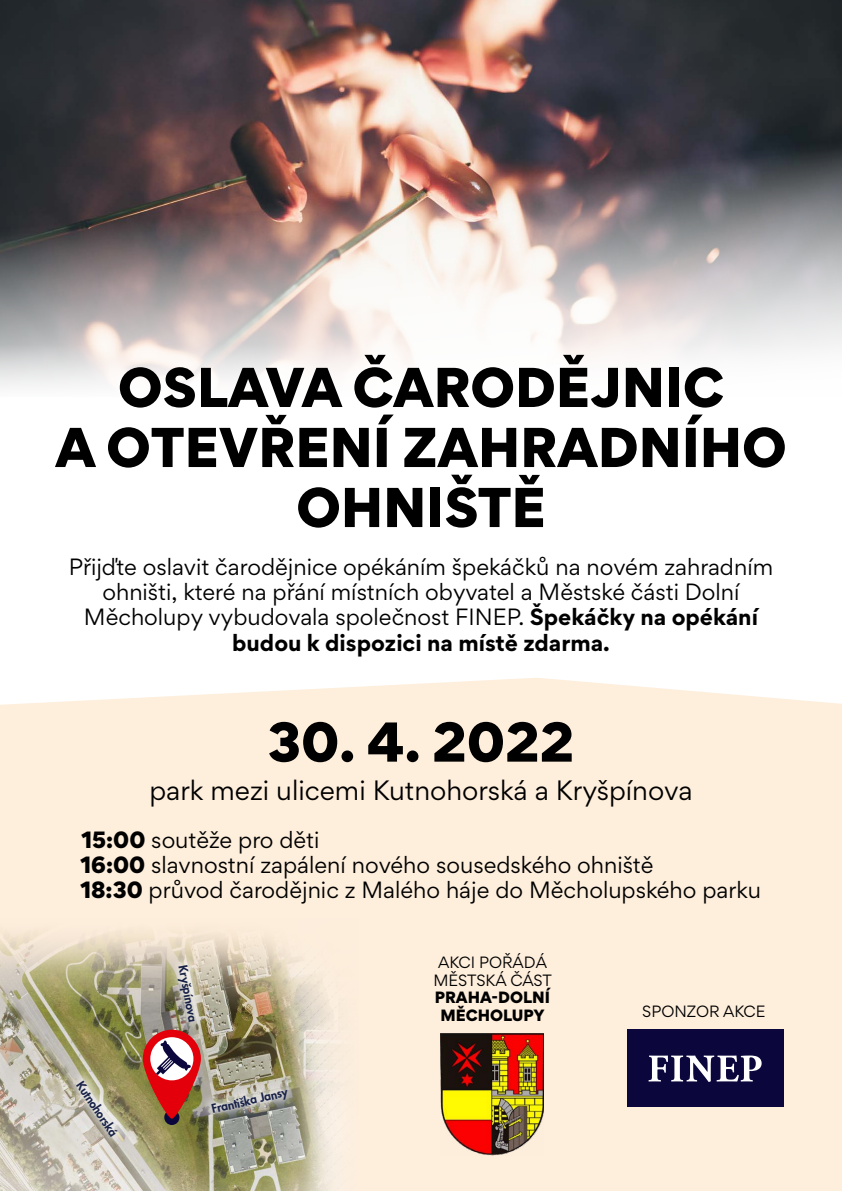
<style>
.page{position:relative;width:842px;height:1191px;background:#fff}
.page>*{position:absolute;margin:0;border:0;box-sizing:border-box;transform-origin:0 0}
.t1{font:900 50px/60px "Gordita";color:#000;text-align:center}
.t2{font:25px "Gordita";color:#000}
.t3{font:21px/25.2px "Gordita";color:#000;text-align:center}
.t4{font:14.6px/17.5px "Gordita";color:#000;text-align:center}
.t5{font:900 14.6px/17.5px "Gordita";color:#000;text-align:center}
.t6{font:800 11.8px "Futura CE";color:#172146}
.s1{font-weight:700}
.s2{font-weight:900}
</style>
<div class="page">
<div style="left:0;top:678px;width:842px;height:513px;background:#feeedc"></div>
<img style="left:0;top:0;width:842px;height:121px">
<img style="left:0;top:1010px;width:305px;height:181px">
<svg style="left:0;top:971px;width:842px;height:39px;fill:#feeedc"></svg>
<div style="left:0;top:914px;width:842px;height:57px;background:#feeedc"></div>
<svg style="left:305px;top:1120px;width:57px;height:71px;fill:#f8eede"></svg>
<svg style="left:141px;top:805px;width:315px;height:315px;fill:#feeedc"></svg>
<img style="left:0;top:121px;width:842px;height:266px">
<svg style="left:58px;top:1061px;width:80px;height:94px"></svg>
<svg style="left:143px;top:1029px;width:58px;height:89px"></svg>
<img style="left:150px;top:950px;width:154px;height:181px">
<img style="left:441px;top:1033px;width:103px;height:122px">
<div style="left:627px;top:1028px;width:156px;height:78px;background:#0b073c"></div>
<svg style="left:648px;top:1055px;width:114px;height:27px"></svg>
<h1 class="t1" style="left:55px;top:356px;width:733px">OSLAVA ČARODĚJNIC<br>A OTEVŘENÍ ZAHRADNÍHO<br>OHNIŠTĚ</h1>
<p class="t3" style="left:69px;top:554px;width:706px">Přijďte oslavit čarodějnice opékáním špekáčků na novém zahradním ohništi, které na přání místních obyvatel a Městské části Dolní Měcholupy vybudovala společnost FINEP. <span class="s1">Špekáčky na opékání budou k dispozici na místě zdarma.</span></p>
<h1 class="t1" style="left:268px;top:710px;width:308px">30. 4. 2022</h1>
<p class="t2" style="left:149px;top:772px;width:545px">park mezi ulicemi Kutnohorská a Kryšpínova</p>
<p class="t3" style="left:80px;top:827px;width:682px;text-align:left"><span class="s2">15:00</span> soutěže pro děti<br><span class="s2">16:00</span> slavnostní zapálení nového sousedského ohniště<br><span class="s2">18:30</span> průvod čarodějnic z Malého háje do Měcholupského parku</p>
<p class="t6" style="left:190px;top:963px;width:59px;rotate:79deg">Kryšpínova</p>
<p class="t6" style="left:86px;top:1078px;width:65px;rotate:56deg">Kutnohorská</p>
<p class="t6" style="left:210px;top:1101px;width:79px;rotate:-13deg">Františka Jansy</p>
<p class="t4" style="left:433px;top:953px;width:120px">AKCI POŘÁDÁ<br>MĚSTSKÁ ČÁST</p>
<p class="t5" style="left:435px;top:988px;width:117px">PRAHA-DOLNÍ<br>MĚCHOLUPY</p>
<p class="t4" style="left:642px;top:1002px;width:125px">SPONZOR AKCE</p>
</div>
